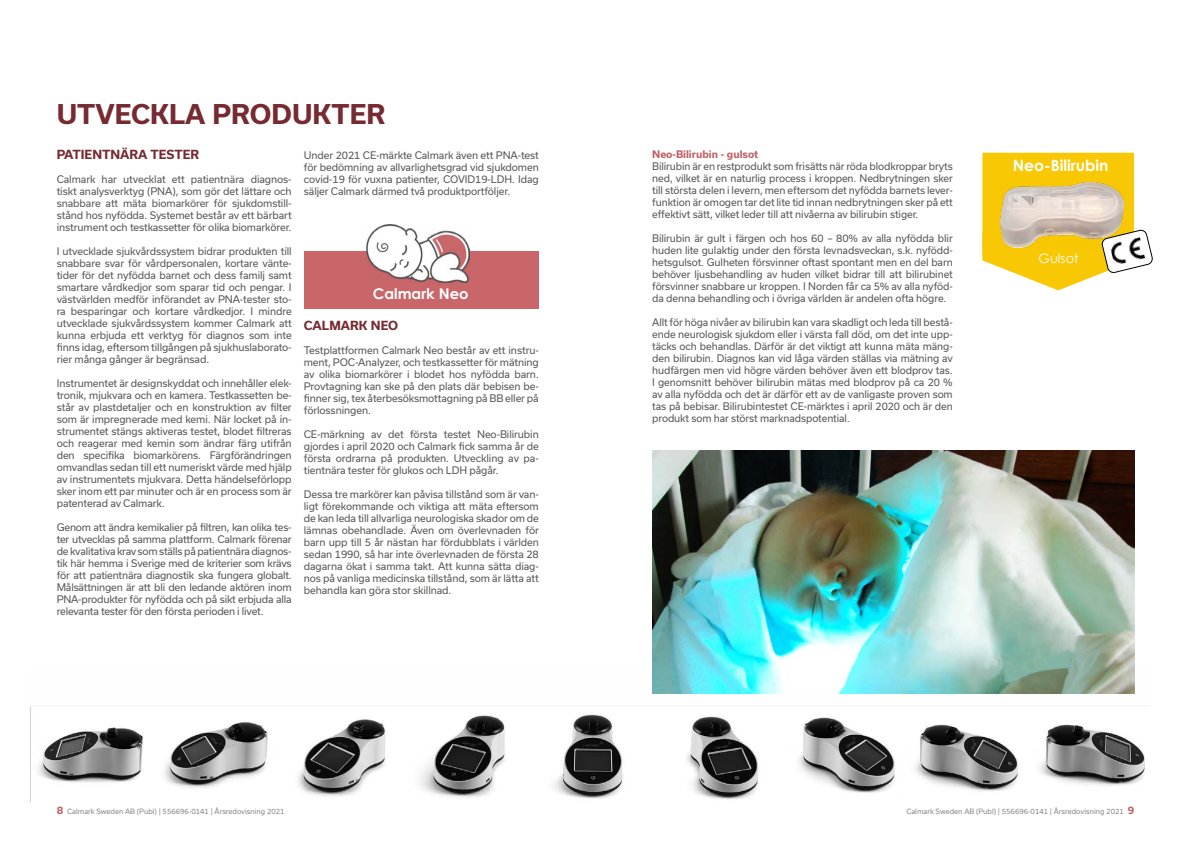
<style>
.page{position:relative;width:1191px;height:842px;background:#fff}
.page>*{position:absolute;margin:0;border:0;box-sizing:border-box;transform-origin:0 0}
.t1{font:700 26px "Usual";color:#752b31}
.t2{font:700 15.6px "Century Gothic";color:#fff}
.t3{font:700 14.8px "Century Gothic";color:#fff}
.t4{font:13px "Century Gothic";color:#fff}
.t5{font:700 12px "Usual";color:#752b31}
.t6{font:10px/12px "Usual";letter-spacing:-.01em;color:#575756;text-align:justify}
.t7{font:700 10px "Usual";color:#bf6165}
.t8{font:7px "Usual";color:#878787}
.s1{font-weight:700;font-size:10px;color:#bf6165}
</style>
<div class="page">
<img style="left:30px;top:669px;width:1119px;height:133px">
<div style="left:983px;top:153px;width:150px;height:101px;background:#f9c805"></div>
<div style="left:982px;top:153px;width:152px;height:101px;border:1px solid #f9c805"></div>
<svg style="left:982px;top:228px;width:170px;height:62px"></svg>
<img style="left:1109px;top:237px;width:36px;height:28px">
<img style="left:1000px;top:183px;width:123px;height:64px">
<div style="left:304px;top:251px;width:235px;height:57px;background:#c8666a"></div>
<img style="left:367px;top:225px;width:102px;height:57px">
<img style="left:652px;top:450px;width:482px;height:243px">
<h1 class="t1" style="left:57px;top:100px;width:330px">UTVECKLA PRODUKTER</h1>
<p class="t5" style="left:57px;top:148px;width:144px">PATIENTNÄRA TESTER</p>
<p class="t6" style="left:57px;top:173px;width:236px">Calmark har utvecklat ett patientnära diagnos&shy;tiskt analysverktyg (PNA), som gör det lättare och snabbare att mäta biomarkörer för sjukdomstill&shy;stånd hos nyfödda. Systemet består av ett bärbart instrument och testkassetter för olika biomarkörer.</p>
<p class="t6" style="left:57px;top:245px;width:236px">I utvecklade sjukvårdssystem bidrar produkten till snabbare svar för vårdpersonalen, kortare vänte&shy;tider för det nyfödda barnet och dess familj samt smartare vårdkedjor som sparar tid och pengar. I västvärlden medför införandet av PNA-tester sto&shy;ra besparingar och kortare vårdkedjor. I mindre utvecklade sjukvårdssystem kommer Calmark att kunna erbjuda ett verktyg för diagnos som inte finns idag, eftersom tillgången på sjukhuslaborato&shy;rier många gånger är begränsad.</p>
<p class="t6" style="left:57px;top:377px;width:236px">Instrumentet är designskyddat och innehåller elek&shy;tronik, mjukvara och en kamera. Testkassetten be&shy;står av plastdetaljer och en konstruktion av filter som är impregnerade med kemi. När locket på in&shy;strumentet stängs aktiveras testet, blodet filtreras och reagerar med kemin som ändrar färg utifrån den specifika biomarkörens. Färgförändringen omvandlas sedan till ett numeriskt värde med hjälp av instrumentets mjukvara. Detta händelseförlopp sker inom ett par minuter och är en process som är patenterad av Calmark.</p>
<p class="t6" style="left:57px;top:521px;width:236px">Genom att ändra kemikalier på filtren, kan olika tes&shy;ter utvecklas på samma plattform. Calmark förenar de kvalitativa krav som ställs på patientnära diagnos&shy;tik här hemma i Sverige med de kriterier som krävs för att patientnära diagnostik ska fungera globalt.<br>Målsättningen är att bli den ledande aktören inom PNA-produkter för nyfödda och på sikt erbjuda alla relevanta tester för den första perioden i livet.</p>
<p class="t6" style="left:304px;top:149px;width:236px">Under 2021 CE-märkte Calmark även ett PNA-test för bedömning av allvarlighetsgrad vid sjukdomen covid-19 för vuxna patienter, COVID19-LDH. Idag säljer Calmark därmed två produktportföljer.</p>
<h3 class="t3" style="left:373px;top:282px;width:97px">Calmark Neo</h3>
<p class="t5" style="left:304px;top:318px;width:96px">CALMARK NEO</p>
<p class="t6" style="left:304px;top:344px;width:236px">Testplattformen Calmark Neo består av ett instru&shy;ment, POC-Analyzer, och testkassetter för mätning av olika biomarkörer i blodet hos nyfödda barn.<br>Provtagning kan ske på den plats där bebisen be&shy;finner sig, tex återbesöksmottagning på BB eller på förlossningen.</p>
<p class="t6" style="left:304px;top:428px;width:236px">CE-märkning av det första testet Neo-Bilirubin gjordes i april 2020 och Calmark fick samma år de första ordrarna på produkten. Utveckling av pa&shy;tientnära tester för glukos och LDH pågår.</p>
<p class="t6" style="left:304px;top:488px;width:236px">Dessa tre markörer kan påvisa tillstånd som är van&shy;ligt förekommande och viktiga att mäta eftersom de kan leda till allvarliga neurologiska skador om de lämnas obehandlade. Även om överlevnaden för barn upp till 5 år nästan har fördubblats i världen sedan 1990, så har inte överlevnaden de första 28 dagarna ökat i samma takt. Att kunna sätta diag&shy;nos på vanliga medicinska tillstånd, som är lätta att behandla kan göra stor skillnad.</p>
<p class="t7" style="left:652px;top:148px;width:108px">Neo-Bilirubin - gulsot</p>
<p class="t6" style="left:652px;top:160px;width:302px">Bilirubin är en restprodukt som frisätts när röda blodkroppar bryts ned, vilket är en naturlig process i kroppen. Nedbrytningen sker till största delen i levern, men eftersom det nyfödda barnets lever&shy;funktion är omogen tar det lite tid innan nedbrytningen sker på ett effektivt sätt, vilket leder till att nivåerna av bilirubin stiger.</p>
<p class="t6" style="left:652px;top:232px;width:302px">Bilirubin är gult i färgen och hos 60 – 80% av alla nyfödda blir huden lite gulaktig under den första levnadsveckan, s.k. nyfödd&shy;hetsgulsot. Gulheten försvinner oftast spontant men en del barn behöver ljusbehandling av huden vilket bidrar till att bilirubinet försvinner snabbare ur kroppen. I Norden får ca 5% av alla nyföd&shy;da denna behandling och i övriga världen är andelen ofta högre.</p>
<p class="t6" style="left:652px;top:316px;width:302px">Allt för höga nivåer av bilirubin kan vara skadligt och leda till bestå&shy;ende neurologisk sjukdom eller i värsta fall död, om det inte upp&shy;täcks och behandlas. Därför är det viktigt att kunna mäta mäng&shy;den bilirubin. Diagnos kan vid låga värden ställas via mätning av hudfärgen men vid högre värden behöver även ett blodprov tas.<br>I genomsnitt behöver bilirubin mätas med blodprov på ca 20 % av alla nyfödda och det är därför ett av de vanligaste proven som tas på bebisar. Bilirubintestet CE-märktes i april 2020 och är den produkt som har störst marknadspotential.</p>
<h2 class="t2" style="left:1012px;top:153px;width:97px">Neo-Bilirubin</h2>
<h3 class="t4" style="left:1038px;top:249px;width:41px">Gulsot</h3>
<p class="t8" style="left:57px;top:807px;width:229px"><span class="s1">8</span> Calmark Sweden AB (Publ) | 556696-0141 | Årsredovisning 2021</p>
<p class="t8" style="left:906px;top:807px;width:229px">Calmark Sweden AB (Publ) | 556696-0141 | Årsredovisning 2021 <span class="s1">9</span></p>
</div>
